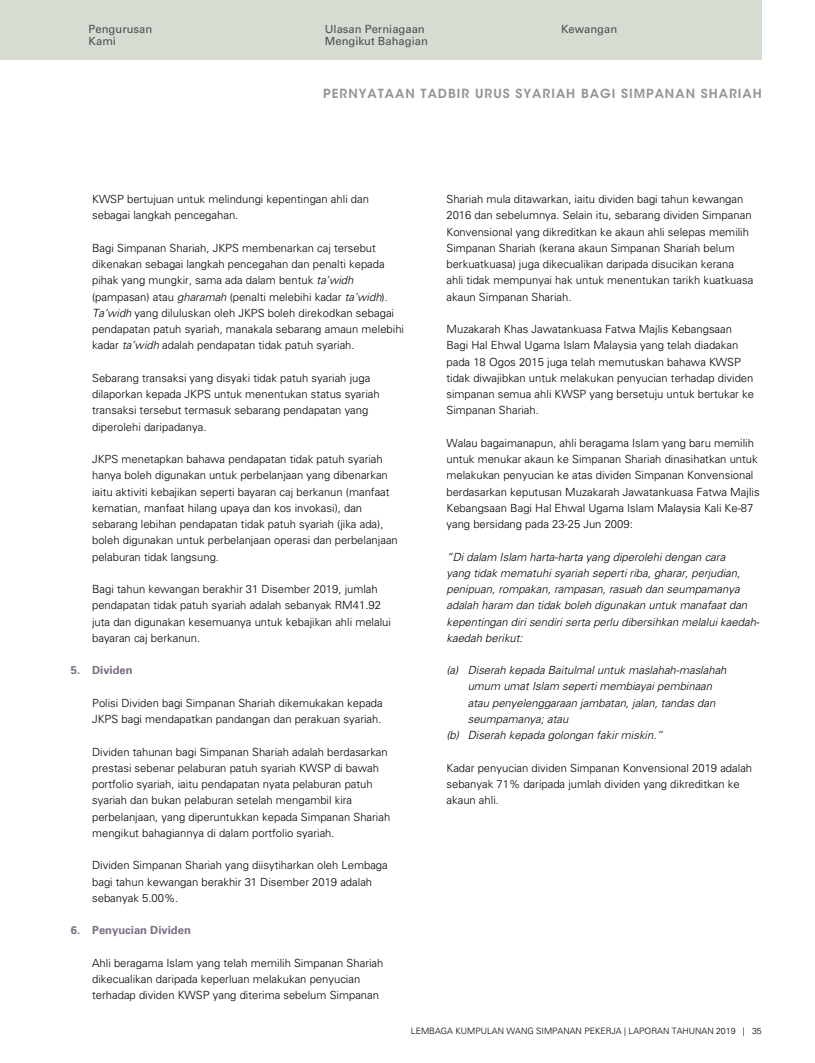
<style>
.page{position:relative;width:815px;height:1063px;background:#fff}
.page>*{position:absolute;margin:0;border:0;box-sizing:border-box;transform-origin:0 0}
.t1{font:600 12.5px "ITC Avant Garde Std";letter-spacing:.08em;color:#939598}
.t2{font:300 11.25px/16.2px "Univers LT Std";color:#000}
.t3{font:italic 300 11.25px/16.2px "Univers LT Std";color:#000}
.t4{font:11.25px/12.5px "Univers LT Std";color:#4d4d4f}
.t5{font:700 11.25px "Univers LT Std";color:#7c6d85}
.t6{font:300 8.75px "Univers LT Std";color:#000}
.s1{font-style:italic}
</style>
<div class="page">
<div style="left:0;top:0;width:762px;height:60px;background:#d7dcd3"></div>
<p class="t4" style="left:89px;top:23px;width:65px">Pengurusan<br>Kami</p>
<p class="t4" style="left:325px;top:23px;width:105px">Ulasan Perniagaan<br>Mengikut Bahagian</p>
<p class="t4" style="left:561px;top:23px;width:58px">Kewangan</p>
<p class="t1" style="left:323px;top:85px;width:440px">PERNYATAAN TADBIR URUS SYARIAH BAGI SIMPANAN SHARIAH</p>
<p class="t2" style="left:92px;top:191px;width:278px">KWSP bertujuan untuk melindungi kepentingan ahli dan sebagai langkah pencegahan.</p>
<p class="t2" style="left:92px;top:240px;width:313px">Bagi Simpanan Shariah, JKPS membenarkan caj tersebut dikenakan sebagai langkah pencegahan dan penalti kepada pihak yang mungkir, sama ada dalam bentuk <span class="s1">ta’widh </span>(pampasan) atau <span class="s1">gharamah</span> (penalti melebihi kadar <span class="s1">ta’widh</span>).<br><span class="s1">Ta’widh</span> yang diluluskan oleh JKPS boleh direkodkan sebagai pendapatan patuh syariah, manakala sebarang amaun melebihi kadar <span class="s1">ta’widh</span> adalah pendapatan tidak patuh syariah.</p>
<p class="t2" style="left:92px;top:370px;width:289px">Sebarang transaksi yang disyaki tidak patuh syariah juga dilaporkan kepada JKPS untuk menentukan status syariah transaksi tersebut termasuk sebarang pendapatan yang diperolehi daripadanya.</p>
<p class="t2" style="left:92px;top:451px;width:307px">JKPS menetapkan bahawa pendapatan tidak patuh syariah hanya boleh digunakan untuk perbelanjaan yang dibenarkan iaitu aktiviti kebajikan seperti bayaran caj berkanun (manfaat kematian, manfaat hilang upaya dan kos invokasi), dan sebarang lebihan pendapatan tidak patuh syariah (jika ada), boleh digunakan untuk perbelanjaan operasi dan perbelanjaan pelaburan tidak langsung.</p>
<p class="t2" style="left:92px;top:581px;width:300px">Bagi tahun kewangan berakhir 31 Disember 2019, jumlah pendapatan tidak patuh syariah adalah sebanyak RM41.92 juta dan digunakan kesemuanya untuk kebajikan ahli melalui bayaran caj berkanun.</p>
<p class="t5" style="left:71px;top:664px;width:63px">5. Dividen</p>
<p class="t2" style="left:92px;top:695px;width:292px">Polisi Dividen bagi Simpanan Shariah dikemukakan kepada<br>JKPS bagi mendapatkan pandangan dan perakuan syariah.</p>
<p class="t2" style="left:92px;top:744px;width:300px">Dividen tahunan bagi Simpanan Shariah adalah berdasarkan prestasi sebenar pelaburan patuh syariah KWSP di bawah portfolio syariah, iaitu pendapatan nyata pelaburan patuh syariah dan bukan pelaburan setelah mengambil kira perbelanjaan, yang diperuntukkan kepada Simpanan Shariah mengikut bahagiannya di dalam portfolio syariah.</p>
<p class="t2" style="left:92px;top:857px;width:297px">Dividen Simpanan Shariah yang diisytiharkan oleh Lembaga bagi tahun kewangan berakhir 31 Disember 2019 adalah sebanyak 5.00%.</p>
<p class="t5" style="left:71px;top:924px;width:122px">6. Penyucian Dividen</p>
<p class="t2" style="left:92px;top:955px;width:293px">Ahli beragama Islam yang telah memilih Simpanan Shariah dikecualikan daripada keperluan melakukan penyucian terhadap dividen KWSP yang diterima sebelum Simpanan</p>
<p class="t2" style="left:446px;top:191px;width:308px">Shariah mula ditawarkan, iaitu dividen bagi tahun kewangan 2016 dan sebelumnya. Selain itu, sebarang dividen Simpanan Konvensional yang dikreditkan ke akaun ahli selepas memilih Simpanan Shariah (kerana akaun Simpanan Shariah belum berkuatkuasa) juga dikecualikan daripada disucikan kerana ahli tidak mempunyai hak untuk menentukan tarikh kuatkuasa akaun Simpanan Shariah.</p>
<p class="t2" style="left:446px;top:321px;width:309px">Muzakarah Khas Jawatankuasa Fatwa Majlis Kebangsaan Bagi Hal Ehwal Ugama Islam Malaysia yang telah diadakan pada 18 Ogos 2015 juga telah memutuskan bahawa KWSP tidak diwajibkan untuk melakukan penyucian terhadap dividen simpanan semua ahli KWSP yang bersetuju untuk bertukar ke Simpanan Shariah.</p>
<p class="t2" style="left:446px;top:435px;width:315px">Walau bagaimanapun, ahli beragama Islam yang baru memilih untuk menukar akaun ke Simpanan Shariah dinasihatkan untuk melakukan penyucian ke atas dividen Simpanan Konvensional berdasarkan keputusan Muzakarah Jawatankuasa Fatwa Majlis Kebangsaan Bagi Hal Ehwal Ugama Islam Malaysia Kali Ke-87 yang bersidang pada 23-25 Jun 2009:</p>
<p class="t3" style="left:446px;top:549px;width:315px">“Di dalam Islam harta-harta yang diperolehi dengan cara<br>yang tidak mematuhi syariah seperti riba, gharar, perjudian, penipuan, rompakan, rampasan, rasuah dan seumpamanya adalah haram dan tidak boleh digunakan untuk manafaat dan kepentingan diri sendiri serta perlu dibersihkan melalui kaedah&shy;kaedah berikut:</p>
<p class="t3" style="left:446px;top:662px;width:282px">(a) Diserah kepada Baitulmal untuk maslahah-maslahah</p>
<p class="t3" style="left:468px;top:679px;width:246px">umum umat Islam seperti membiayai pembinaan</p>
<p class="t3" style="left:468px;top:695px;width:249px">atau penyelenggaraan jambatan, jalan, tandas dan</p>
<p class="t3" style="left:468px;top:711px;width:102px">seumpamanya; atau</p>
<p class="t3" style="left:446px;top:727px;width:218px">(b) Diserah kepada golongan fakir miskin.”</p>
<p class="t2" style="left:446px;top:760px;width:307px">Kadar penyucian dividen Simpanan Konvensional 2019 adalah sebanyak 71% daripada jumlah dividen yang dikreditkan ke akaun ahli.</p>
<p class="t6" style="left:411px;top:1026px;width:353px">LEMBAGA KUMPULAN WANG SIMPANAN PEKERJA | LAPORAN TAHUNAN 2019 | 35</p>
</div>
